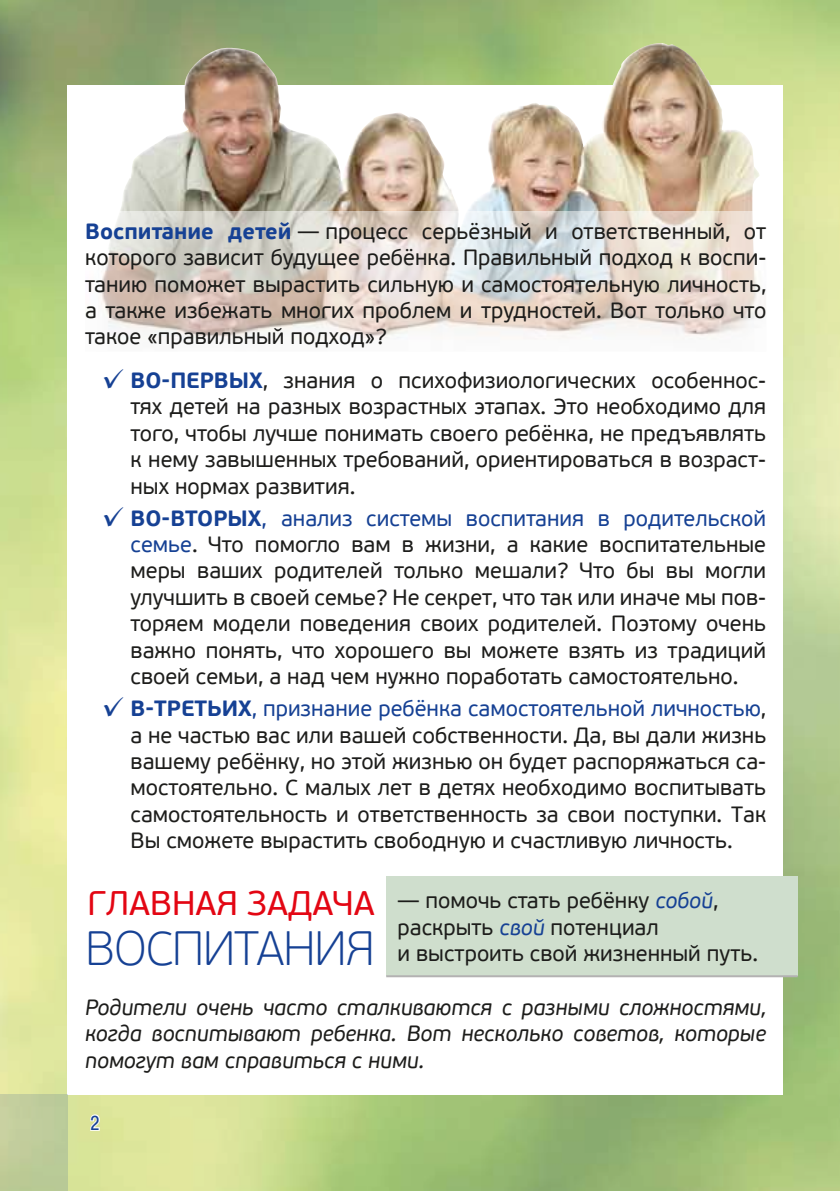
<style>
.page{position:relative;width:840px;height:1191px;background:#fff}
.page>*{position:absolute;margin:0;border:0;box-sizing:border-box;transform-origin:0 0}
.t1{font:100 48px "PF Beau Sans Pro";letter-spacing:-.02em;color:#164194}
.t2{font:34px "PF Beau Sans Pro";color:#e30613}
.t3{font:22px/26.4px "PF Beau Sans Pro";color:#1d1d1b;text-align:justify}
.t4{font:italic 22px/26.4px "PF Beau Sans Pro";color:#1d1d1b;text-align:justify}
.t5{font:20px "Pragmatica Cond C";color:#164194}
.s1{font-weight:700;color:#164194}
.s2{font-size:28px;color:#164194}
.s3{color:#164194}
.s4{font-style:italic;color:#164194}
</style>
<div class="page">
<img style="left:0;top:0;width:840px;height:1191px">
<div style="left:68px;top:85px;width:714px;height:1009px;background:#fff"></div>
<div style="left:0;top:1094px;width:68px;height:97px;background:#becc9a"></div>
<svg style="left:89px;top:1113px;width:12px;height:18px"></svg>
<img style="left:85px;top:43px;width:680px;height:168px">
<svg style="left:101px;top:211px;width:665px;height:129px;background:#e1d9d2"></svg>
<div style="left:386px;top:876px;width:411px;height:100px;background:#cfdecd"></div>
<hr style="left:386px;top:975px;width:411px;height:2px;background:#b3b2b2">
<p class="t3" style="left:85px;top:218px;width:682px"><span class="s1">Воспитание детей</span> — процесс серьёзный и ответственный, от которого зависит будущее ребёнка. Правильный подход к воспи&shy;танию поможет вырастить сильную и самостоятельную личность, а также избежать многих проблем и трудностей. Вот только что такое «правильный подход»?</p>
<p class="t3" style="left:130px;top:367px;width:637px;text-indent:-28px"><span class="s2">✓</span> <span class="s1">Во-первых</span>, знания о психофизиологических особеннос&shy;тях детей на разных возрастных этапах. Это необходимо для того, чтобы лучше понимать своего ребёнка, не предъявлять к нему завышенных требований, ориентироваться в возраст&shy;ных нормах развития.</p>
<p class="t3" style="left:130px;top:505px;width:637px;text-indent:-28px"><span class="s2">✓</span> <span class="s1">Во-вторых</span><span class="s3">, анализ системы воспитания в родительской семье</span>. Что помогло вам в жизни, а какие воспитательные меры ваших родителей только мешали? Что бы вы могли улучшить в своей семье? Не секрет, что так или иначе мы пов&shy;торяем модели поведения своих родителей. Поэтому очень важно понять, что хорошего вы можете взять из традиций своей семьи, а над чем нужно поработать самостоятельно.</p>
<p class="t3" style="left:130px;top:696px;width:637px;text-indent:-28px"><span class="s2">✓</span> <span class="s1">В-третьих</span><span class="s3">, признание ребёнка самостоятельной личностью</span>, а не частью вас или вашей собственности. Да, вы дали жизнь вашему ребёнку, но этой жизнью он будет распоряжаться са&shy;мостоятельно. С малых лет в детях необходимо воспитывать самостоятельность и ответственность за свои поступки. Так Вы сможете вырастить свободную и счастливую личность.</p>
<h2 class="t2" style="left:88px;top:883px;width:288px">Главн ая задача</h2>
<h1 class="t1" style="left:85px;top:921px;width:290px">воспитания</h1>
<p class="t3" style="left:397px;top:888px;width:362px;text-align:left">— помочь стать ребёнку <span class="s4">собой</span>, раскрыть <span class="s4">свой</span> потенциал<br>и выстроить свой жизненный путь.</p>
<p class="t4" style="left:85px;top:994px;width:682px">Родители очень часто сталкиваются с разными сложностями, когда воспитывают ребенка. Вот несколько советов, которые помогут вам справиться с ними.</p>
<p class="t5" style="left:90px;top:1111px;width:10px">2</p>
</div>
